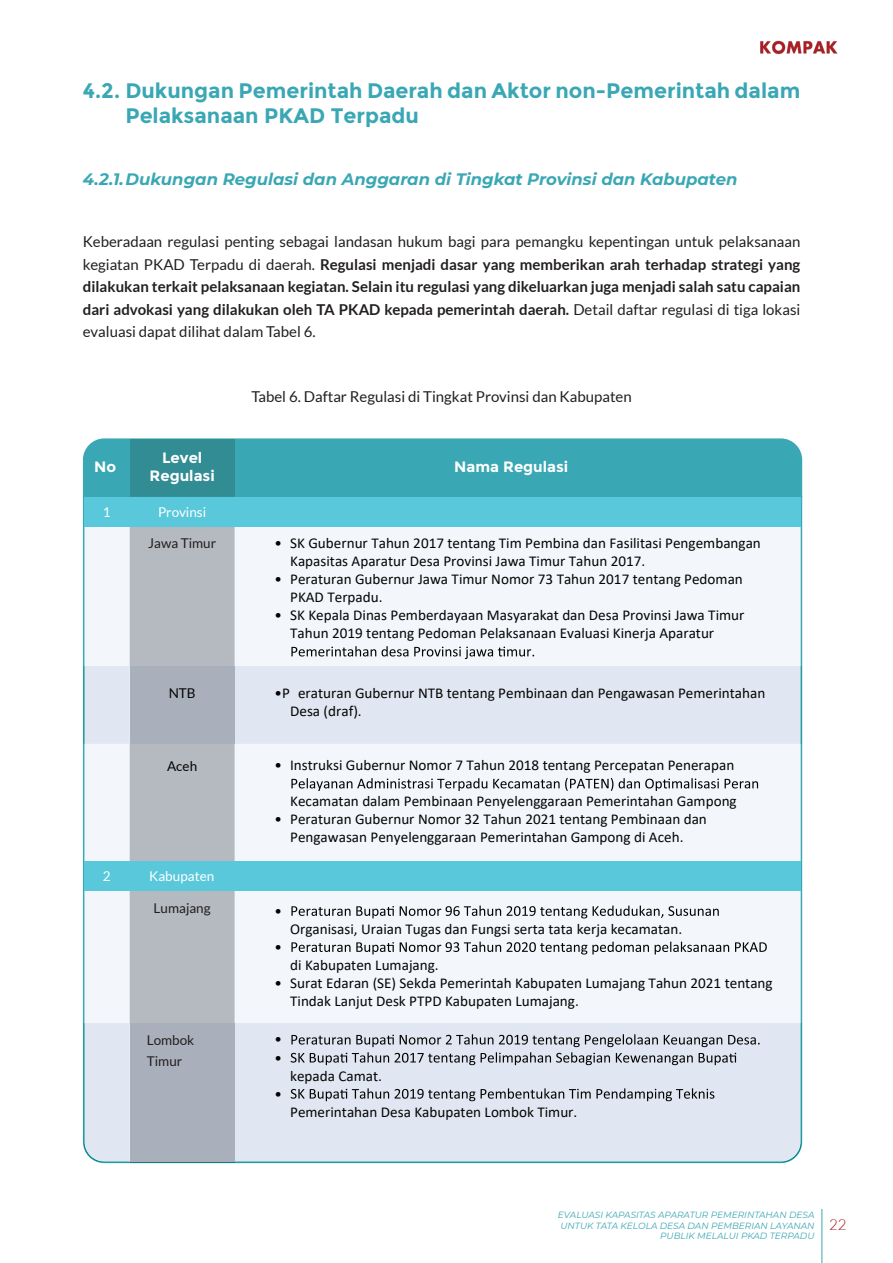
<style>
.page{position:relative;width:893px;height:1263px;background:#fff}
.page>*{position:absolute;margin:0;border:0;box-sizing:border-box;transform-origin:0 0}
.t1{font:700 21px/25.2px "Montserrat";color:#3aa7b4}
.t2{font:italic 700 16.5px "Montserrat";color:#3aa7b4}
.t3{font:15px/18px "Calibri";color:#040503}
.t4{font:700 15px/22.5px "Lato";color:#231f20;text-align:justify}
.t5{font:15px "Lato";color:#231f20}
.t6{font:700 15px/18px "Montserrat";color:#fff;text-align:center}
.t7{font:300 15px "Lato";color:#ac1e23}
.t8{font:13.5px/21px "Lato";color:#231f20}
.t9{font:13.5px "Lato";color:#fff}
.t10{font:13.5px "Lato";color:#040503}
.t11{font:italic 9px/10.8px "Montserrat";color:#3aa7b4;text-align:right}
.s1{font-weight:400}
</style>
<div class="page">
<hr style="left:822px;top:1209px;width:1px;height:54px;background:#3aa7b4">
<img style="left:760px;top:40px;width:78px;height:14px">
<div style="left:83px;top:497px;width:719px;height:666px;background:#f3f6fb"></div>
<div style="left:85px;top:666px;width:716px;height:78px;background:#e1e7f2"></div>
<hr style="left:84px;top:666px;width:1px;height:78px;background:#038a8b">
<hr style="left:801px;top:666px;width:1px;height:78px;background:#038a8b">
<div style="left:84px;top:1023px;width:717px;height:139px;background:#e1e7f2"></div>
<div style="left:83px;top:438px;width:719px;height:59px;background:#3aa7b4"></div>
<svg style="left:291px;top:646px;width:243px;height:13px"></svg>
<svg style="left:291px;top:778px;width:467px;height:13px"></svg>
<div style="left:130px;top:527px;width:105px;height:496px;background:#b5b9c0"></div>
<div style="left:130px;top:666px;width:105px;height:78px;background:#aab0bb"></div>
<div style="left:130px;top:1023px;width:105px;height:138px;background:#aab0bb"></div>
<hr style="left:130px;top:1161px;width:105px;height:1px;background:#187878">
<div style="left:130px;top:440px;width:105px;height:56px;background:#318c93"></div>
<hr style="left:130px;top:496px;width:105px;height:1px;background:#318c93">
<hr style="left:130px;top:439px;width:105px;height:1px;background:#318c93">
<div style="left:84px;top:498px;width:716px;height:29px;background:#5ac8db"></div>
<div style="left:84px;top:861px;width:717px;height:30px;background:#5ac8db"></div>
<svg style="left:291px;top:1034px;width:469px;height:31px;background:#babfc8"></svg>
<svg style="left:291px;top:1088px;width:423px;height:13px;background:#b1b6be"></svg>
<svg style="left:291px;top:905px;width:428px;height:13px"></svg>
<svg style="left:291px;top:942px;width:476px;height:12px"></svg>
<h1 class="t1" style="left:125px;top:78px;width:676px;text-indent:-43px">4.2. Dukungan Pemerintah Daerah dan Aktor non-Pemerintah dalam<br>Pelaksanaan PKAD Terpadu</h1>
<p class="t2" style="left:83px;top:167px;width:656px">4.2.1.Dukungan Regulasi dan Anggaran di Tingkat Provinsi dan Kabupaten</p>
<p class="t4" style="left:83px;top:230px;width:719px"><span class="s1">Keberadaan regulasi penting sebagai landasan hukum bagi para pemangku kepentingan untuk pelaksanaan kegiatan PKAD Terpadu di daerah.</span> Regulasi menjadi dasar yang memberikan arah terhadap strategi yang dilakukan terkait pelaksanaan kegiatan. Selain itu regulasi yang dikeluarkan juga menjadi salah satu capaian dari advokasi yang dilakukan oleh TA PKAD kepada pemerintah daerah. <span class="s1">Detail daftar regulasi di tiga lokasi evaluasi dapat dilihat dalam Tabel 6.</span></p>
<p class="t6" style="left:94px;top:458px;width:23px">No</p>
<p class="t5" style="left:251px;top:388px;width:382px">Tabel 6. Daftar Regulasi di Tingkat Provinsi dan Kabupaten</p>
<p class="t6" style="left:150px;top:449px;width:67px">Level<br>Regulasi</p>
<p class="t6" style="left:454px;top:458px;width:116px">Nama Regulasi</p>
<p class="t9" style="left:103px;top:504px;width:9px">1</p>
<p class="t9" style="left:158px;top:504px;width:50px">Provinsi</p>
<p class="t8" style="left:148px;top:533px;width:69px">Jawa Timur</p>
<p class="t3" style="left:275px;top:534px;width:9px">•</p>
<p class="t3" style="left:275px;top:570px;width:9px">•</p>
<p class="t3" style="left:275px;top:606px;width:9px">•</p>
<p class="t3" style="left:290px;top:534px;width:472px">SK Gubernur Tahun 2017 tentang Tim Pembina dan Fasilitasi Pengembangan Kapasitas Aparatur Desa Provinsi Jawa Timur Tahun 2017.<br>Peraturan Gubernur Jawa Timur Nomor 73 Tahun 2017 tentang Pedoman PKAD Terpadu.<br>SK Kepala Dinas Pemberdayaan Masyarakat dan Desa Provinsi Jawa Timur Tahun 2019 tentang Pedoman Pelaksanaan Evaluasi Kinerja Aparatur</p>
<p class="t10" style="left:169px;top:686px;width:28px">NTB</p>
<p class="t3" style="left:290px;top:684px;width:477px;text-indent:-16px">•P eraturan Gubernur NTB tentang Pembinaan dan Pengawasan Pemerintahan<br>Desa (draf).</p>
<p class="t10" style="left:167px;top:758px;width:32px">Aceh</p>
<p class="t3" style="left:275px;top:756px;width:9px">•</p>
<p class="t3" style="left:275px;top:810px;width:9px">•</p>
<p class="t3" style="left:290px;top:756px;width:446px">Instruksi Gubernur Nomor 7 Tahun 2018 tentang Percepatan Penerapan</p>
<p class="t3" style="left:290px;top:792px;width:448px">Kecamatan dalam Pembinaan Penyelenggaraan Pemerintahan Gampong<br>Peraturan Gubernur Nomor 32 Tahun 2021 tentang Pembinaan dan<br>Pengawasan Penyelenggaraan Pemerintahan Gampong di Aceh.</p>
<p class="t9" style="left:103px;top:869px;width:9px">2</p>
<p class="t9" style="left:149px;top:869px;width:67px">Kabupaten</p>
<p class="t8" style="left:154px;top:897px;width:59px">Lumajang</p>
<p class="t3" style="left:275px;top:901px;width:9px">•</p>
<p class="t3" style="left:275px;top:937px;width:9px">•</p>
<p class="t3" style="left:275px;top:973px;width:9px">•</p>
<p class="t3" style="left:290px;top:919px;width:394px">Organisasi, Uraian Tugas dan Fungsi serta tata kerja kecamatan.</p>
<p class="t3" style="left:290px;top:955px;width:484px">di Kabupaten Lumajang.<br>Surat Edaran (SE) Sekda Pemerintah Kabupaten Lumajang Tahun 2021 tentang<br>Tindak Lanjut Desk PTPD Kabupaten Lumajang.</p>
<p class="t8" style="left:147px;top:1029px;width:49px">Lombok<br>Timur</p>
<p class="t3" style="left:275px;top:1030px;width:9px">• •</p>
<p class="t3" style="left:275px;top:1084px;width:9px">•</p>
<p class="t3" style="left:290px;top:1066px;width:93px">kepada Camat.</p>
<p class="t3" style="left:290px;top:1102px;width:289px">Pemerintahan Desa Kabupaten Lombok Timur.</p>
<p class="t11" style="left:558px;top:1209px;width:258px">EVALUASI KAPASITAS APARATUR PEMERINTAHAN DESA<br>UNTUK TATA KELOLA DESA DAN PEMBERIAN LAYANAN<br>PUBLIK MELALUI PKAD TERPADU</p>
<p class="t7" style="left:829px;top:1217px;width:19px">22</p>
</div>
